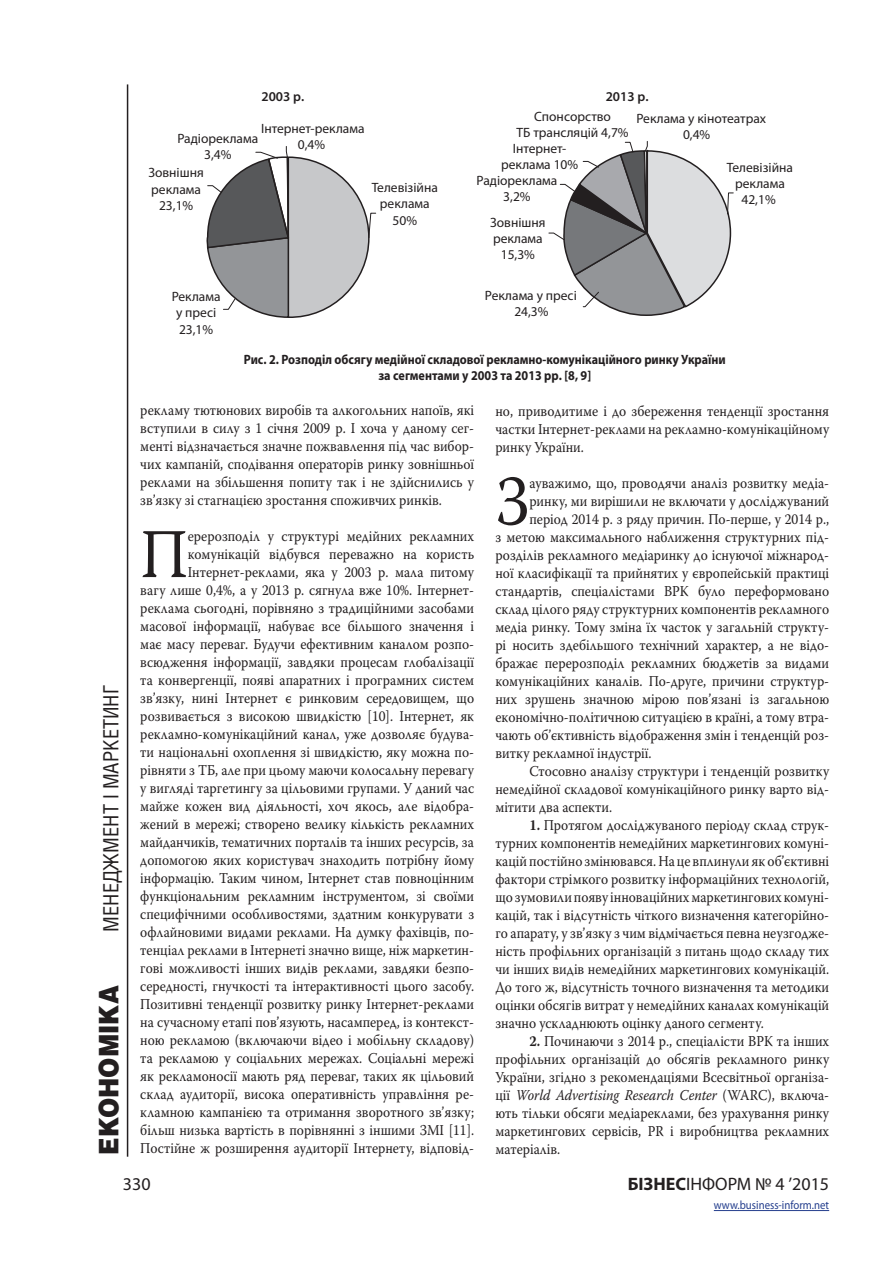
<style>
.page{position:relative;width:893px;height:1263px;background:#fff}
.page>*{position:absolute;margin:0;border:0;box-sizing:border-box;transform-origin:0 0}
.Osnova{font:69.6px "Warnock Pro";color:#231f20;scale:.9 1}
.t1{font:900 27px "Helios";color:#231f20;scale:.9 1}
.t2{font:21px "Helios Cond";color:#231f20}
.t3{font:18px "Myriad Pro";color:#231f20}
.Osnova-2{font:15px/18px "Warnock Pro";color:#231f20;text-align:justify;scale:.9 1}
.t4{font:13.5px/16.2px "Myriad Pro";color:#231f20;text-align:center}
.Title_table{font:700 13.5px/16.2px "Myriad Pro";color:#231f20;text-align:center;scale:.9 1}
.t5{font:600 13.5px "Myriad Pro";color:#231f20}
.t6{font:12px "Myriad Pro";color:#253f8e;scale:.9 1}
.s1{font-weight:700}
.s2{font-style:italic}
</style>
<div class="page">
<hr style="left:127px;top:84px;width:1px;height:1073px;background:#231f20">
<hr style="left:714px;top:1210px;width:115px;height:1px;background:#253f8e">
<svg style="left:206px;top:146px;width:170px;height:172px"></svg>
<svg style="left:548px;top:141px;width:186px;height:175px"></svg>
<p class="t5" style="left:261px;top:88px;width:44px">2003 р.</p>
<p class="t5" style="left:606px;top:88px;width:44px">2013 р.</p>
<p class="t4" style="left:261px;top:120px;width:105px">Інтернет-реклама<br>0,4%</p>
<p class="t4" style="left:516px;top:108px;width:114px">Спонсорство<br>ТБ трансляцій 4,7%</p>
<p class="t4" style="left:683px;top:110px;width:85px;text-align:left;text-indent:-46px">Реклама у кінотеатрах<br>0,4%</p>
<p class="t4" style="left:177px;top:130px;width:82px">Радіореклама<br>3,4%</p>
<p class="t4" style="left:148px;top:164px;width:57px">Зовнішня реклама<br>23,1%</p>
<p class="t4" style="left:501px;top:140px;width:79px">Інтернет&shy;реклама 10%</p>
<p class="t4" style="left:727px;top:159px;width:68px">Телевізійна реклама<br>42,1%</p>
<p class="t4" style="left:476px;top:172px;width:82px">Радіореклама<br>3,2%</p>
<p class="t4" style="left:372px;top:179px;width:68px">Телевізійна реклама<br>50%</p>
<p class="t4" style="left:490px;top:214px;width:57px">Зовнішня реклама<br>15,3%</p>
<h3 class="t2" style="left:98px;top:931px;width:248px;rotate:-90deg">менеджмент і маркетинг</h3>
<h2 class="t1" style="left:92px;top:1154px;width:189px;rotate:-90deg">ЕКОНОМІКА</h2>
<p class="t4" style="left:172px;top:288px;width:50px">Реклама у пресі<br>23,1%</p>
<p class="t4" style="left:485px;top:288px;width:93px">Реклама у пресі<br>24,3%</p>
<p class="Title_table" style="left:244px;top:351px;width:537px">Рис. 2. Розподіл обсягу медійної складової рекламно-комунікаційного ринку України за сегментами у 2003 та 2013 рр. [8, 9]</p>
<p class="Osnova-2" style="left:140px;top:401px;width:372px">рекламу тютюнових виробів та алкогольних напоїв, які вступили в силу з 1 січня 2009 р. І хоча у даному сег&shy;менті відзначається значне пожвавлення під час вибор&shy;чих кампаній, сподівання операторів ринку зовнішньої реклами на збільшення попиту так і не здійснились у зв’язку зі стагнацією зростання споживчих ринків.</p>
<p class="Osnova" style="left:140px;top:512px;width:54px">П</p>
<p class="Osnova-2" style="left:140px;top:527px;width:372px;text-align:right">ерерозподіл у структурі медійних рекламних комунікацій відбувся переважно на користь Інтернет-реклами, яка у 2003 р. мала питому<br>вагу лише 0,4%, а у 2013 р. сягнула вже 10%. Інтернет&shy;реклама сьогодні, порівняно з традиційними засобами масової інформації, набуває все більшого значення і має масу переваг. Будучи ефективним каналом розпо&shy;всюдження інформації, завдяки процесам глобалізації та конвергенції, появі апаратних і програмних систем зв’язку, нині Інтернет є ринковим середовищем, що розвивається з високою швидкістю [10]. Інтернет, як рекламно-комунікаційний канал, уже дозволяє будува&shy;ти національні охоплення зі швидкістю, яку можна по&shy;рівняти з ТБ, але при цьому маючи колосальну перевагу у вигляді таргетингу за цільовими групами. У даний час майже кожен вид діяльності, хоч якось, але відобра&shy;жений в мережі; створено велику кількість рекламних майданчиків, тематичних порталів та інших ресурсів, за допомогою яких користувач знаходить потрібну йому інформацію. Таким чином, Інтернет став повноцінним функціональним рекламним інструментом, зі своїми специфічними особливостями, здатним конкурувати з офлайновими видами реклами. На думку фахівців, по&shy;тенціал реклами в Інтернеті значно вище, ніж маркетин&shy;гові можливості інших видів реклами, завдяки безпо&shy;середності, гнучкості та інтерактивності цього засобу.<br>Позитивні тенденції розвитку ринку Інтернет-реклами на сучасному етапі пов’язують, насамперед, із контекст&shy;ною рекламою (включаючи відео і мобільну складову) та рекламою у соціальних мережах. Соціальні мережі як рекламоносії мають ряд переваг, таких як цільовий склад аудиторії, висока оперативність управління ре&shy;кламною кампанією та отримання зворотного зв’язку; більш низька вартість в порівнянні з іншими ЗМІ [11].<br>Постійне ж розширення аудиторії Інтернету, відповід-</p>
<p class="Osnova-2" style="left:495px;top:402px;width:372px">но, приводитиме і до збереження тенденції зростання частки Інтернет-реклами на рекламно-комунікаційному ринку України.</p>
<p class="Osnova" style="left:495px;top:459px;width:39px">З</p>
<p class="Osnova-2" style="left:529px;top:474px;width:335px">ауважимо, що, проводячи аналіз розвитку медіа-</p>
<p class="Osnova-2" style="left:529px;top:492px;width:335px">ринку, ми вирішили не включати у досліджуваний</p>
<p class="Osnova-2" style="left:529px;top:510px;width:335px">період 2014 р. з ряду причин. По-перше, у 2014 р.,</p>
<p class="Osnova-2" style="left:495px;top:528px;width:372px">з метою максимального наближення структурних під-</p>
<p class="Osnova-2" style="left:495px;top:546px;width:372px">розділів рекламного медіаринку до існуючої міжнарод-</p>
<p class="Osnova-2" style="left:495px;top:564px;width:372px">ної класифікації та прийнятих у європейській практиці</p>
<p class="Osnova-2" style="left:495px;top:582px;width:372px">стандартів, спеціалістами ВРК було переформовано</p>
<p class="Osnova-2" style="left:495px;top:600px;width:372px">склад цілого ряду структурних компонентів рекламного</p>
<p class="Osnova-2" style="left:495px;top:618px;width:372px">медіа ринку. Тому зміна їх часток у загальній структу-</p>
<p class="Osnova-2" style="left:495px;top:636px;width:372px">рі носить здебільшого технічний характер, а не відо-</p>
<p class="Osnova-2" style="left:495px;top:654px;width:372px">бражає перерозподіл рекламних бюджетів за видами</p>
<p class="Osnova-2" style="left:495px;top:672px;width:372px">комунікаційних каналів. По-друге, причини структур-</p>
<p class="Osnova-2" style="left:495px;top:690px;width:372px">них зрушень значною мірою пов’язані із загальною</p>
<p class="Osnova-2" style="left:495px;top:708px;width:372px">економічно-політичною ситуацією в країні, а тому втра-</p>
<p class="Osnova-2" style="left:495px;top:726px;width:372px">чають об’єктивність відображення змін і тенденцій роз-</p>
<p class="Osnova-2" style="left:495px;top:744px;width:175px">витку рекламної індустрії.</p>
<p class="Osnova-2" style="left:495px;top:762px;width:372px;text-indent:34px">Стосовно аналізу структури і тенденцій розвитку немедійної складової комунікаційного ринку варто від&shy;мітити два аспекти.</p>
<p class="Osnova-2" style="left:495px;top:816px;width:372px;text-indent:34px"><span class="s1">1.</span> Протягом досліджуваного періоду склад струк&shy;турних компонентів немедійних маркетингових комуні&shy;кацій постійно змінювався. На це вплинули як об’єктивні фактори стрімкого розвитку інформаційних технологій, що зумовили появу інноваційних маркетингових комуні&shy;кацій, так і відсутність чіткого визначення категорійно&shy;го апарату, у зв’язку з чим відмічається певна неузгодже&shy;ність профільних організацій з питань щодо складу тих чи інших видів немедійних маркетингових комунікацій.<br>До того ж, відсутність точного визначення та методики оцінки обсягів витрат у немедійних каналах комунікацій значно ускладнюють оцінку даного сегменту.</p>
<p class="Osnova-2" style="left:495px;top:1032px;width:372px;text-indent:34px"><span class="s1">2.</span> Починаючи з 2014 р., спеціалісти ВРК та інших профільних організацій до обсягів рекламного ринку України, згідно з рекомендаціями Всесвітньої організа&shy;ції <span class="s2">World Advertising Research Center</span> (WARC), включа&shy;ють тільки обсяги медіареклами, без урахування ринку маркетингових сервісів, PR і виробництва рекламних матеріалів.</p>
<p class="t3" style="left:123px;top:1173px;width:29px">330</p>
<p class="t3" style="left:628px;top:1173px;width:203px"><span class="s1">БІЗНЕС</span>ІНФОРМ № 4 ’2015</p>
<p class="t6" style="left:714px;top:1198px;width:130px">www.business-inform.net</p>
</div>
